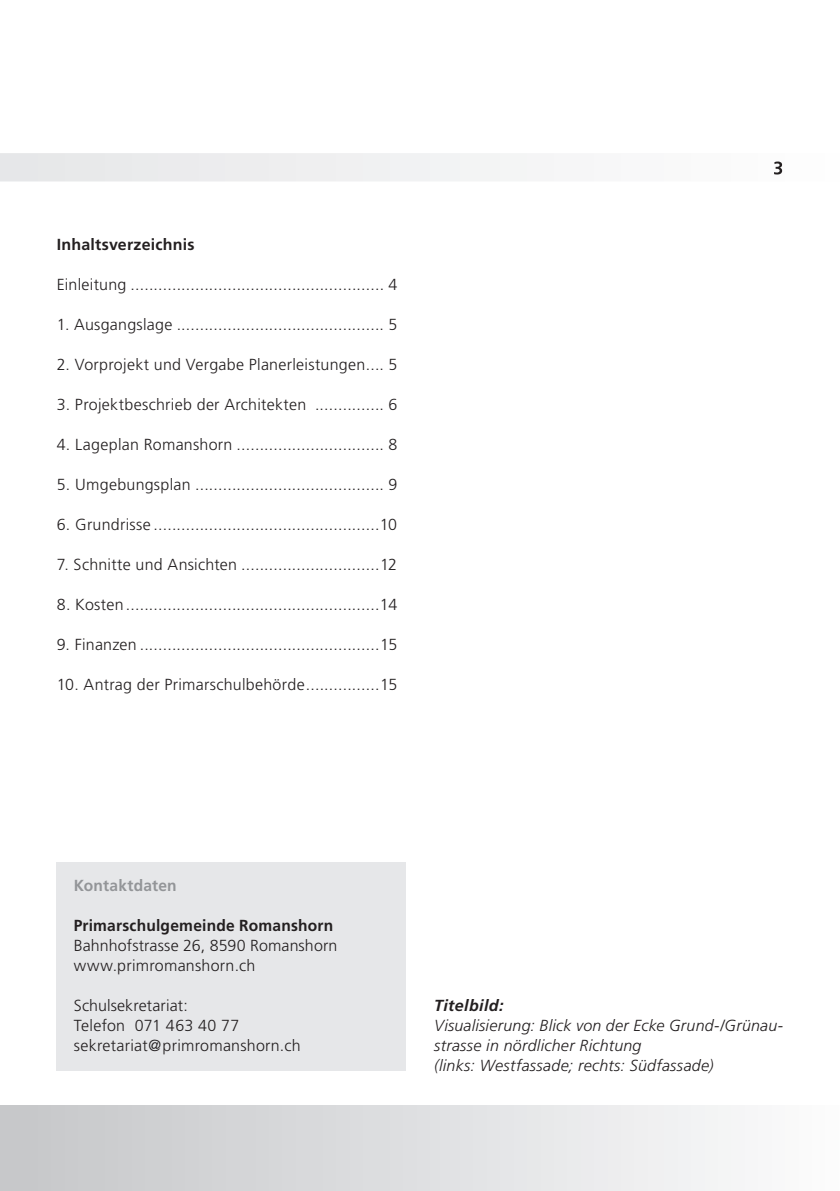
<style>
.page{position:relative;width:840px;height:1191px;background:#fff}
.page>*{position:absolute;margin:0;border:0;box-sizing:border-box;transform-origin:0 0}
.t1{font:300 16px "Frutiger LT Std";letter-spacing:.015em;color:#231f20}
.t2{font:300 16px/20px "Frutiger";letter-spacing:.015em;color:#231f20}
.t3{font:italic 300 16px/20px "Frutiger LT Std";letter-spacing:.015em;color:#231f20}
.t4{font:700 16px "Frutiger";letter-spacing:.015em;color:#231f20}
.t5{font:700 16px "Frutiger";letter-spacing:.01em;color:#939598}
.t6{font:italic 700 16px "Frutiger LT Std";letter-spacing:.025em;color:#231f20}
</style>
<div class="page">
<div style="left:0;top:1106px;width:839px;height:85px;background:linear-gradient(to right,#c4c6c8,#fbfcfc)"></div>
<svg style="left:0;top:153px;width:783px;height:28px"></svg>
<div style="left:57px;top:862px;width:348px;height:208px;background:#e6e7e9"></div>
<p class="t4" style="left:57px;top:235px;width:139px">Inhaltsverzeichnis</p>
<p class="t1" style="left:57px;top:276px;width:342px">Einleitung ....................................................... 4</p>
<p class="t1" style="left:57px;top:316px;width:342px">1. Ausgangslage ............................................. 5</p>
<p class="t1" style="left:57px;top:356px;width:342px">2. Vorprojekt und Vergabe Planerleistungen .... 5</p>
<p class="t1" style="left:57px;top:396px;width:342px">3. Projektbeschrieb der Architekten ............... 6</p>
<p class="t1" style="left:57px;top:436px;width:342px">4. Lageplan Romanshorn ................................ 8</p>
<p class="t1" style="left:57px;top:476px;width:342px">5. Umgebungsplan ......................................... 9</p>
<p class="t1" style="left:57px;top:516px;width:342px">6. Grundrisse .................................................10</p>
<p class="t1" style="left:57px;top:556px;width:342px">7. Schnitte und Ansichten ..............................12</p>
<p class="t1" style="left:57px;top:596px;width:342px">8. Kosten .......................................................14</p>
<p class="t1" style="left:57px;top:636px;width:342px">9. Finanzen ....................................................15</p>
<p class="t1" style="left:57px;top:676px;width:342px">10. Antrag der Primarschulbehörde ................15</p>
<p class="t5" style="left:74px;top:876px;width:104px">Kontaktdaten</p>
<p class="t4" style="left:74px;top:916px;width:261px">Primarschulgemeinde Romanshorn</p>
<p class="t2" style="left:74px;top:935px;width:265px">Bahnhofstrasse 26, 8590 Romanshorn www.primromanshorn.ch</p>
<p class="t2" style="left:74px;top:995px;width:228px">Schulsekretariat:<br>Telefon 071 463 40 77 sekretariat@primromanshorn.ch</p>
<p class="t6" style="left:434px;top:996px;width:71px">Titelbild:</p>
<p class="t3" style="left:434px;top:1015px;width:350px">Visualisierung: Blick von der Ecke Grund-/Grünau&shy;strasse in nördlicher Richtung<br>(links: Westfassade; rechts: Südfassade)</p>
</div>
